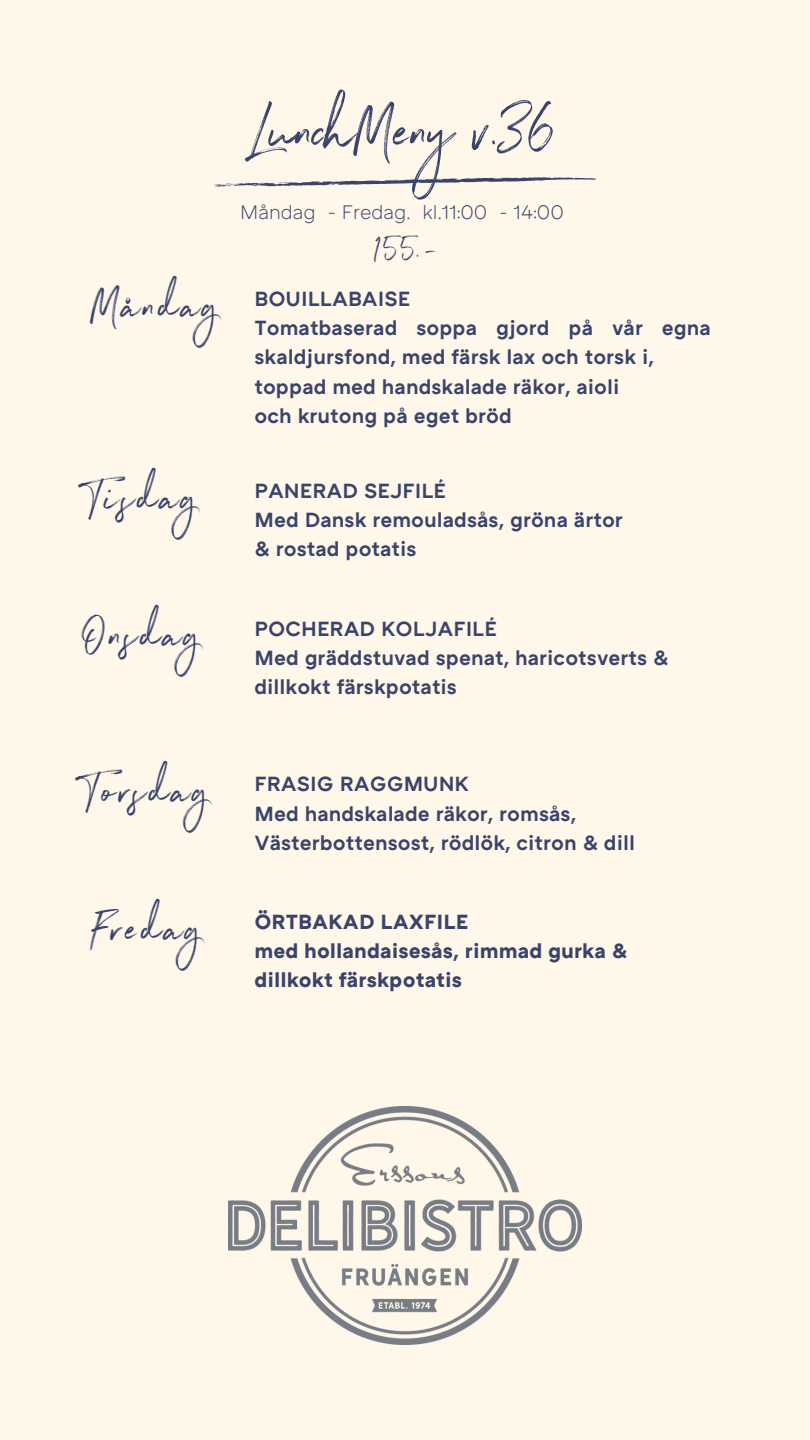
<style>
.page{position:relative;width:810px;height:1440px;background:#fff7ea}
.page>*{position:absolute;margin:0;border:0;box-sizing:border-box;transform-origin:0 0}
.t1{font:70px "Northwell";color:#3a446b}
.t2{font:50px "Northwell";letter-spacing:.07em;color:#3a446b}
.t3{font:35px "Northwell";color:#3a446b}
.t4{font:600 21px/29.2px "ATC Arquette";color:#3a446b}
.t5{font:700 21px/29.2px "ATC Arquette";color:#3a446b}
.t6{font:300 20px "ATC Arquette";color:#3a446b}
</style>
<div class="page">
<svg style="left:214px;top:177px;width:383px;height:10px"></svg>
<img style="left:228px;top:1107px;width:354px;height:237px">
<p class="t2" style="left:92px;top:269px;width:127px">Måndag</p>
<h3 class="t2" style="left:86px;top:461px;width:113px">Tisdag</h3>
<h2 class="t2" style="left:83px;top:599px;width:119px">Onsdag</h2>
<h1 class="t1" style="left:255px;top:80px;width:301px">LunchMeny v.36</h1>
<p class="t6" style="left:240px;top:199px;width:325px">Måndag - Fredag. kl.11:00 - 14:00</p>
<h2 class="t3" style="left:372px;top:225px;width:67px">155.-</h2>
<p class="t4" style="left:254px;top:283px;width:458px">BOUILLABAISE<br>Tomatbaserad soppa gjord på vår egna skaldjursfond, med färsk lax och torsk i, toppad med handskalade räkor, aioli<br>och krutong på eget bröd</p>
<p class="t4" style="left:254px;top:475px;width:370px">PANERAD SEJFILÉ<br>Med Dansk remouladsås, gröna ärtor &amp; rostad potatis</p>
<p class="t4" style="left:254px;top:613px;width:416px">POCHERAD KOLJAFILÉ<br>Med gräddstuvad spenat, haricotsverts &amp; dillkokt färskpotatis</p>
<h2 class="t2" style="left:83px;top:755px;width:127px">Torsdag</h2>
<h2 class="t2" style="left:92px;top:892px;width:110px">Fredag</h2>
<p class="t4" style="left:254px;top:769px;width:382px">FRASIG RAGGMUNK<br>Med handskalade räkor, romsås,<br>Västerbottensost, rödlök, citron &amp; dill</p>
<p class="t5" style="left:254px;top:906px;width:374px">ÖRTBAKAD LAXFILE<br>med hollandaisesås, rimmad gurka &amp; dillkokt färskpotatis</p>
</div>
